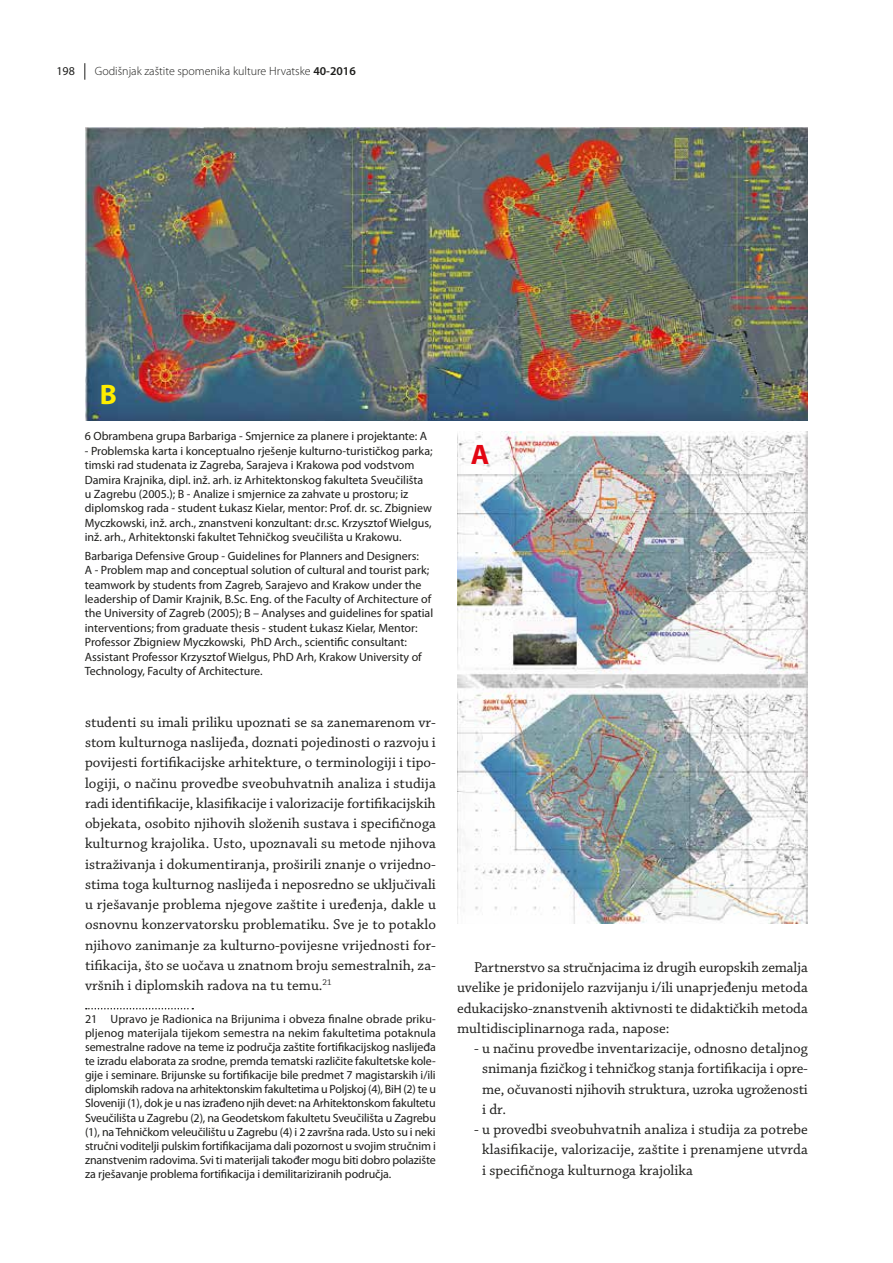
<style>
.page{position:relative;width:893px;height:1263px;background:#fff}
.page>*{position:absolute;margin:0;border:0;box-sizing:border-box;transform-origin:0 0}
.t1{font:700 28.35px "Myriad Pro";color:#ffed00}
.t2{font:700 28.35px "Myriad Pro";color:#e30613}
.t3{font:15px/20.2px "Chaparral Pro";color:#1d1d1b;text-align:justify}
.t4{font:12px/14.4px "Myriad Pro";color:#1d1d1b}
.t5{font:300 12px "Myriad Pro";color:#1d1d1b}
.s1{font-weight:600}
</style>
<div class="page">
<svg style="left:84px;top:63px;width:1px;height:17px"></svg>
<svg style="left:86px;top:1008px;width:107px;height:1px"></svg>
<img style="left:85px;top:128px;width:723px;height:293px">
<img style="left:457px;top:431px;width:351px;height:493px">
<p class="t4" style="left:56px;top:64px;width:20px">198</p>
<p class="t5" style="left:95px;top:65px;width:262px">Godišnjak zaštite spomenika kulture Hrvatske <span class="s1">40-2016</span></p>
<h1 class="t1" style="left:100px;top:375px;width:19px">B</h1>
<p class="t4" style="left:85px;top:429px;width:344px">6 Obrambena grupa Barbariga - Smjernice za planere i projektante: A</p>
<p class="t4" style="left:85px;top:443px;width:349px">- Problemska karta i konceptualno rješenje kulturno-turističkog parka; timski rad studenata iz Zagreba, Sarajeva i Krakowa pod vodstvom Damira Krajnika, dipl. inž. arh. iz Arhitektonskog fakulteta Sveučilišta u Zagrebu (2005.); B - Analize i smjernice za zahvate u prostoru; iz diplomskog rada - student Łukasz Kielar, mentor: Prof. dr. sc. Zbigniew Myczkowski, inž. arch., znanstveni konzultant: dr.sc. Krzysztof Wielgus, inž. arh., Arhitektonski fakultet Tehničkog sveučilišta u Krakowu.</p>
<p class="t4" style="left:85px;top:548px;width:350px">Barbariga Defensive Group - Guidelines for Planners and Designers:<br>A - Problem map and conceptual solution of cultural and tourist park; teamwork by students from Zagreb, Sarajevo and Krakow under the leadership of Damir Krajnik, B.Sc. Eng. of the Faculty of Architecture of the University of Zagreb (2005); B – Analyses and guidelines for spatial interventions; from graduate thesis - student Łukasz Kielar, Mentor:<br>Professor Zbigniew Myczkowski, PhD Arch., scientific consultant:<br>Assistant Professor Krzysztof Wielgus, PhD Arh, Krakow University of Technology, Faculty of Architecture.</p>
<p class="t3" style="left:85px;top:713px;width:352px">studenti su imali priliku upoznati se sa zanemarenom vr&shy;stom kulturnoga naslijeđa, doznati pojedinosti o razvoju i povijesti fortifikacijske arhitekture, o terminologiji i tipo&shy;logiji, o načinu provedbe sveobuhvatnih analiza i studija radi identifikacije, klasifikacije i valorizacije fortifikacijskih objekata, osobito njihovih složenih sustava i specifičnoga kulturnog krajolika. Usto, upoznavali su metode njihova istraživanja i dokumentiranja, proširili znanje o vrijedno&shy;stima toga kulturnog naslijeđa i neposredno se uključivali u rješavanje problema njegove zaštite i uređenja, dakle u osnovnu konzervatorsku problematiku. Sve je to potaklo njihovo zanimanje za kulturno-povijesne vrijednosti for&shy;tifikacija, što se uočava u znatnom broju semestralnih, za&shy;vršnih i diplomskih radova na tu temu.<sup>21</sup></p>
<p class="t4" style="left:85px;top:1011px;width:352px;text-align:justify">21 Upravo je Radionica na Brijunima i obveza finalne obrade priku&shy;pljenog materijala tijekom semestra na nekim fakultetima potaknula semestralne radove na teme iz područja zaštite fortifikacijskog naslijeđa te izradu elaborata za srodne, premda tematski različite fakultetske kole&shy;gije i seminare. Brijunske su fortifikacije bile predmet 7 magistarskih i/ili diplomskih radova na arhitektonskim fakultetima u Poljskoj (4), BiH (2) te u Sloveniji (1), dok je u nas izrađeno njih devet: na Arhitektonskom fakultetu Sveučilišta u Zagrebu (2), na Geodetskom fakultetu Sveučilišta u Zagrebu (1), na Tehničkom veleučilištu u Zagrebu (4) i 2 završna rada. Usto su i neki stručni voditelji pulskim fortifikacijama dali pozornost u svojim stručnim i znanstvenim radovima. Svi ti materijali također mogu biti dobro polazište za rješavanje problema fortifikacija i demilitariziranih područja.</p>
<h1 class="t2" style="left:471px;top:435px;width:20px">A</h1>
<p class="t3" style="left:457px;top:958px;width:352px;text-indent:17px">Partnerstvo sa stručnjacima iz drugih europskih zemalja uvelike je pridonijelo razvijanju i/ili unaprjeđenju metoda edukacijsko-znanstvenih aktivnosti te didaktičkih metoda multidisciplinarnoga rada, napose:</p>
<p class="t3" style="left:482px;top:1039px;width:327px;text-indent:-8px">- u načinu provedbe inventarizacije, odnosno detaljnog snimanja fizičkog i tehničkog stanja fortifikacija i opre&shy;me, očuvanosti njihovih struktura, uzroka ugroženosti i dr.</p>
<p class="t3" style="left:482px;top:1120px;width:327px;text-indent:-8px">- u provedbi sveobuhvatnih analiza i studija za potrebe klasifikacije, valorizacije, zaštite i prenamjene utvrda i specifičnoga kulturnoga krajolika</p>
</div>
